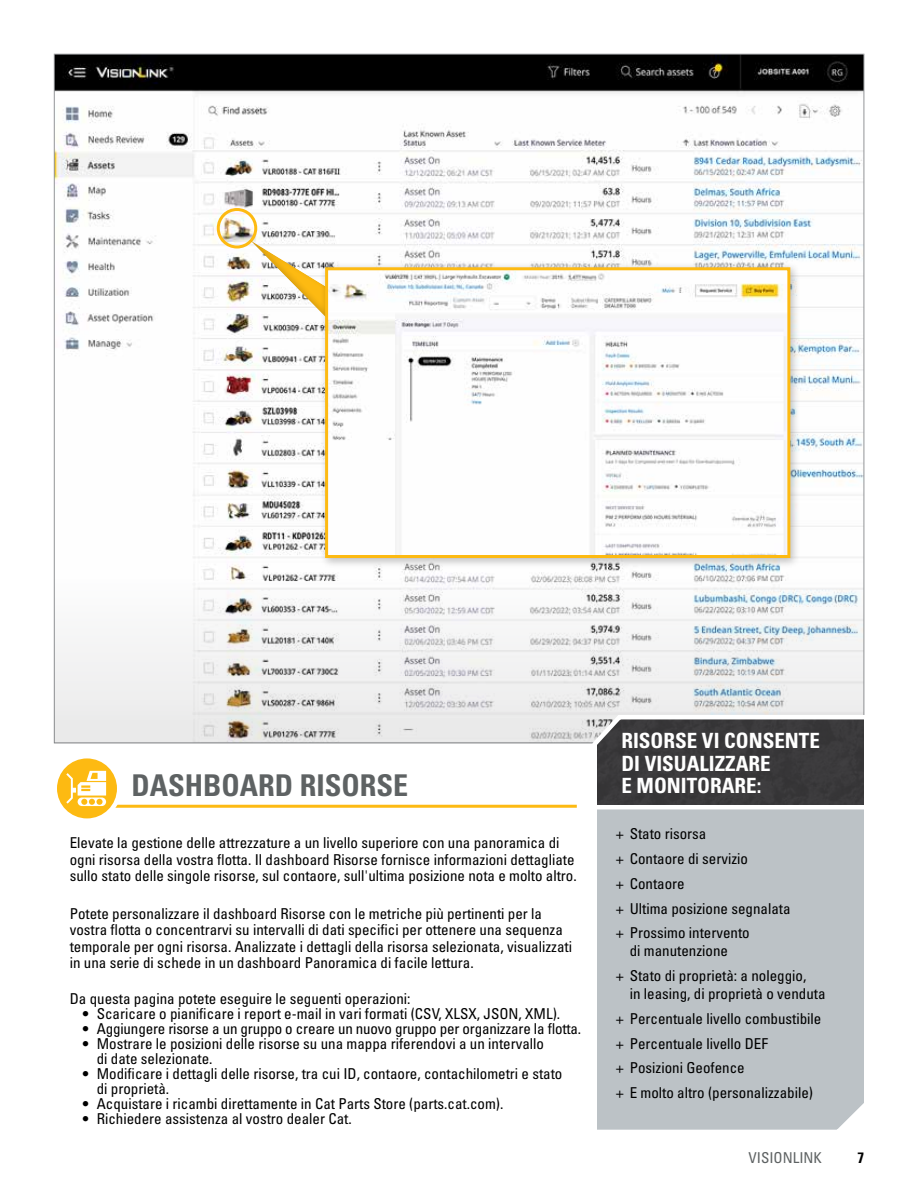
<style>
.page{position:relative;width:918px;height:1188px;background:#fff}
.page>*{position:absolute;margin:0;border:0;box-sizing:border-box;transform-origin:0 0}
.t1{font:30px "Univers LTCYR 67 Bold Cond";color:#5e6263}
.t2{font:21px/22.5px "Univers LTCYR 67 Bold Cond";color:#fff}
.t3{font:condensed 15px/24.8px "Univers LTCYR 57";color:#000}
.t4{font:condensed 15px "Univers LTCYR 57";color:#5e6263}
.t5{font:15px "Univers LTCYR 67 Bold Cond";color:#000}
</style>
<div class="page">
<img style="left:56px;top:56px;width:806px;height:266px">
<hr style="left:71px;top:805px;width:506px;height:3px;background:#fdba12">
<svg style="left:55px;top:756px;width:64px;height:65px;fill:#fdba12"></svg>
<div style="left:52px;top:754px;width:70px;height:69px;border:4px solid #fff;border-radius:50%"></div>
<svg style="left:66px;top:771px;width:40px;height:35px"></svg>
<svg style="left:54px;top:322px;width:810px;height:421px"></svg>
<svg style="left:590px;top:711px;width:275px;height:92px;background:#515052"></svg>
<div style="left:597px;top:803px;width:267px;height:327px;background:#bcc2c6"></div>
<div style="left:217px;top:208px;width:40px;height:41px;border:3px solid #fdba12;border-radius:50%"></div>
<svg style="left:229px;top:217px;width:215px;height:188px"></svg>
<div style="left:319px;top:262px;width:482px;height:307px;background:#000;opacity:.25"></div>
<img style="left:329px;top:271px;width:457px;height:283px">
<div style="left:325px;top:267px;width:465px;height:291px;border:3px solid #fdba12"></div>
<h1 class="t1" style="left:131px;top:767px;width:278px">DASHBOARD RISORSE</h1>
<p class="t3" style="left:70px;top:834px;width:508px;line-height:16.5px">Elevate la gestione delle attrezzature a un livello superiore con una panoramica di ogni risorsa della vostra flotta. Il dashboard Risorse fornisce informazioni dettagliate sullo stato delle singole risorse, sul contaore, sull'ultima posizione nota e molto altro.</p>
<p class="t3" style="left:70px;top:905px;width:504px;line-height:16.5px">Potete personalizzare il dashboard Risorse con le metriche più pertinenti per la vostra flotta o concentrarvi su intervalli di dati specifici per ottenere una sequenza temporale per ogni risorsa. Analizzate i dettagli della risorsa selezionata, visualizzati in una serie di schede in un dashboard Panoramica di facile lettura.</p>
<p class="t3" style="left:70px;top:986px;width:342px">Da questa pagina potete eseguire le seguenti operazioni:</p>
<p class="t3" style="left:83px;top:1001px;width:479px">• Scaricare o pianificare i report e-mail in vari formati (CSV, XLSX, JSON, XML).</p>
<p class="t3" style="left:83px;top:1016px;width:499px">• Aggiungere risorse a un gruppo o creare un nuovo gruppo per organizzare la flotta.</p>
<p class="t3" style="left:97px;top:1036px;width:449px;line-height:15px;text-indent:-14px">• Mostrare le posizioni delle risorse su una mappa riferendovi a un intervallo di date selezionate.</p>
<p class="t3" style="left:97px;top:1066px;width:467px;line-height:15px;text-indent:-14px">• Modificare i dettagli delle risorse, tra cui ID, contaore, contachilometri e stato di proprietà.</p>
<p class="t3" style="left:83px;top:1091px;width:422px">• Acquistare i ricambi direttamente in Cat Parts Store (parts.cat.com).</p>
<p class="t3" style="left:83px;top:1106px;width:270px">• Richiedere assistenza al vostro dealer Cat.</p>
<h2 class="t2" style="left:621px;top:729px;width:200px">RISORSE VI CONSENTE<br>DI VISUALIZZARE<br>E MONITORARE:</h2>
<p class="t3" style="left:616px;top:821px;width:176px">+ Stato risorsa<br>+ Contaore di servizio<br>+ Contaore<br>+ Ultima posizione segnalata + Prossimo intervento</p>
<p class="t3" style="left:616px;top:938px;width:192px;text-indent:14px">di manutenzione<br>+ Stato di proprietà: a noleggio,</p>
<p class="t3" style="left:616px;top:981px;width:211px;text-indent:14px">in leasing, di proprietà o venduta + Percentuale livello combustibile + Percentuale livello DEF<br>+ Posizioni Geofence<br>+ E molto altro (personalizzabile)</p>
<p class="t4" style="left:749px;top:1148px;width:75px">VISIONLINK</p>
<p class="t5" style="left:857px;top:1148px;width:8px">7</p>
</div>
